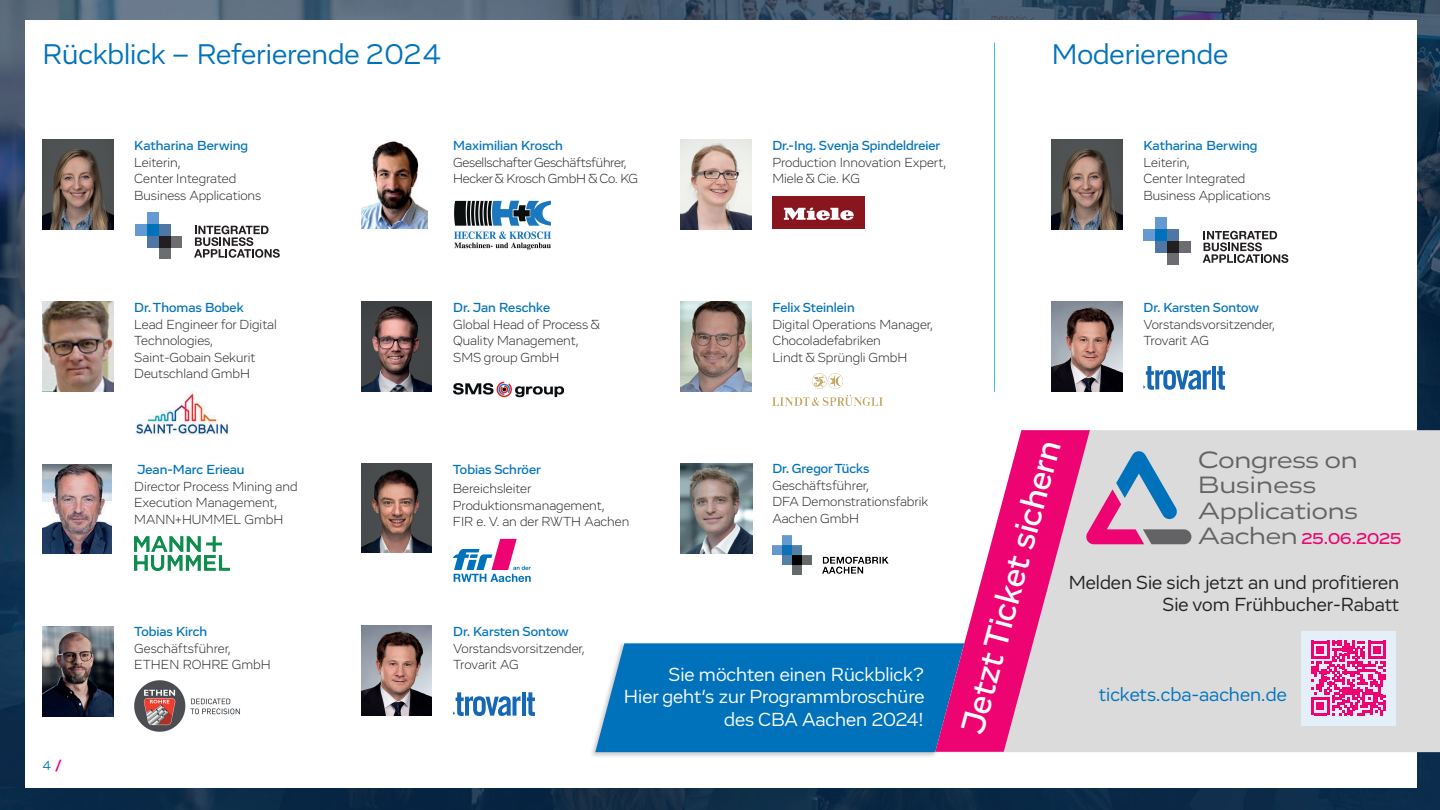
<style>
.page{position:relative;width:1440px;height:810px;background:#fff}
.page>*{position:absolute;margin:0;border:0;box-sizing:border-box;transform-origin:0 0}
.t1{font:500 34.5px "Vito";color:#fff}
.t2{font:29.25px "Vito";color:#0072bc}
.t3{font:24.3px/25.4px "Vito Wide";letter-spacing:-.005em;color:#636366}
.t4{font:19.5px/22.5px "Vito";color:#fff;text-align:right}
.t5{font:19.5px/22.5px "Vito";color:#231f20;text-align:right}
.t6{font:19.5px "Vito";color:#0072bc}
.t7{font:500 16.12px "Vito Extended";color:#ed0372}
.t8{font:300 13.5px/16.5px "Vito";color:#231f20}
.t9{font:500 13.5px "Vito";color:#0072bc}
.t10{font:300 13.5px/16.5px "Vito";letter-spacing:-.02em;color:#231f20}
.t11{font:13.5px "Vito";color:#0072bc}
.s1{font-weight:700;color:#ed0372}
.s2{font-family:"Vito Wide";font-weight:400;font-size:24.3px;color:#636366}
</style>
<div class="page">
<img style="left:0;top:0;width:1440px;height:810px">
<div style="left:26px;top:20px;width:1391px;height:767px;background:#fff"></div>
<img style="left:43px;top:140px;width:70px;height:90px">
<img style="left:1052px;top:140px;width:71px;height:90px">
<img style="left:43px;top:627px;width:70px;height:89px">
<img style="left:134px;top:681px;width:106px;height:51px">
<img style="left:361px;top:141px;width:67px;height:88px">
<img style="left:454px;top:200px;width:97px;height:50px">
<img style="left:361px;top:464px;width:71px;height:89px">
<svg style="left:453px;top:539px;width:78px;height:43px"></svg>
<img style="left:361px;top:302px;width:71px;height:89px">
<img style="left:453px;top:381px;width:110px;height:17px">
<img style="left:681px;top:140px;width:70px;height:89px">
<img style="left:772px;top:196px;width:93px;height:33px">
<img style="left:681px;top:463px;width:71px;height:91px">
<img style="left:772px;top:535px;width:117px;height:40px">
<img style="left:43px;top:302px;width:70px;height:90px">
<img style="left:136px;top:392px;width:93px;height:43px">
<img style="left:1052px;top:302px;width:70px;height:89px">
<img style="left:361px;top:626px;width:71px;height:89px">
<svg style="left:453px;top:692px;width:81px;height:24px"></svg>
<hr style="left:522px;top:697px;width:3px;height:19px;background:#1768b4">
<img style="left:43px;top:464px;width:69px;height:89px">
<img style="left:134px;top:536px;width:95px;height:34px">
<img style="left:681px;top:302px;width:71px;height:90px">
<img style="left:772px;top:374px;width:111px;height:32px">
<hr style="left:994px;top:43px;width:1px;height:349px;background:#00a7e9">
<div style="left:135px;top:224px;width:12px;height:12px;background:#6599d1"></div>
<div style="left:159px;top:224px;width:11px;height:12px;background:#4e78a3"></div>
<div style="left:147px;top:236px;width:12px;height:11px;background:#4e78a3"></div>
<div style="left:147px;top:212px;width:12px;height:12px;background:#6599d1"></div>
<div style="left:147px;top:224px;width:12px;height:12px;background:#0072bc"></div>
<div style="left:159px;top:247px;width:11px;height:12px;background:#6c6d70"></div>
<div style="left:170px;top:236px;width:12px;height:11px;background:#6c6d70"></div>
<div style="left:159px;top:236px;width:11px;height:11px;background:#231f20"></div>
<svg style="left:194px;top:226px;width:86px;height:32px"></svg>
<div style="left:1143px;top:229px;width:12px;height:12px;background:#6599d1"></div>
<div style="left:1167px;top:229px;width:12px;height:12px;background:#4e78a3"></div>
<div style="left:1155px;top:241px;width:12px;height:12px;background:#4e78a3"></div>
<div style="left:1155px;top:217px;width:12px;height:12px;background:#6599d1"></div>
<div style="left:1155px;top:229px;width:12px;height:12px;background:#0072bc"></div>
<div style="left:1167px;top:253px;width:12px;height:12px;background:#6c6d70"></div>
<div style="left:1179px;top:241px;width:12px;height:12px;background:#6c6d70"></div>
<div style="left:1167px;top:241px;width:12px;height:12px;background:#231f20"></div>
<svg style="left:1203px;top:231px;width:85px;height:32px"></svg>
<svg style="left:1143px;top:366px;width:82px;height:24px"></svg>
<hr style="left:1212px;top:370px;width:4px;height:19px;background:#1768b4">
<div style="left:589px;top:641px;width:377px;height:117px;background:#231f20;opacity:.25"></div>
<div style="left:595px;top:643px;width:340px;height:109px;background:#0072bc"></div>
<div style="left:1090px;top:430px;width:350px;height:322px;background:#dadbda"></div>
<svg style="left:935px;top:430px;width:155px;height:322px"></svg>
<svg style="left:1086px;top:451px;width:105px;height:93px;background:#b3a5bf"></svg>
<div style="left:1301px;top:631px;width:95px;height:95px;background:#e4eff8"></div>
<svg style="left:1311px;top:641px;width:75px;height:74px"></svg>
<h2 class="t2" style="left:43px;top:37px;width:400px">Rückblick – Referierende 2024</h2>
<p class="t9" style="left:134px;top:137px;width:116px">Katharina Berwing</p>
<p class="t8" style="left:134px;top:154px;width:129px">Leiterin,<br>Center Integrated<br>Business Applications</p>
<p class="t9" style="left:453px;top:137px;width:111px">Maximilian Krosch</p>
<p class="t10" style="left:453px;top:154px;width:187px">Gesellschafter Geschäftsführer,<br>Hecker &amp; Krosch GmbH &amp; Co. KG</p>
<p class="t9" style="left:772px;top:137px;width:169px">Dr.-Ing. Svenja Spindeldreier</p>
<p class="t8" style="left:772px;top:154px;width:175px">Production Innovation Expert,<br>Miele &amp; Cie. KG</p>
<h2 class="t2" style="left:1052px;top:37px;width:178px">Moderierende</h2>
<p class="t9" style="left:1143px;top:137px;width:116px">Katharina Berwing</p>
<p class="t8" style="left:1143px;top:154px;width:129px">Leiterin,<br>Center Integrated<br>Business Applications</p>
<p class="t11" style="left:43px;top:757px;width:21px">4 <span class="s1">/</span></p>
<p class="t9" style="left:134px;top:299px;width:111px">Dr. Thomas Bobek</p>
<p class="t8" style="left:134px;top:316px;width:144px">Lead Engineer for Digital<br>Technologies,<br>Saint-Gobain Sekurit<br>Deutschland GmbH</p>
<p class="t9" style="left:137px;top:461px;width:109px">Jean-Marc Erieau</p>
<p class="t8" style="left:134px;top:478px;width:165px">Director Process Mining and<br>Execution Management,<br>MANN+HUMMEL GmbH</p>
<p class="t9" style="left:134px;top:623px;width:74px">Tobias Kirch</p>
<p class="t8" style="left:134px;top:640px;width:138px">Geschäftsführer,<br>ETHEN ROHRE GmbH</p>
<p class="t9" style="left:453px;top:299px;width:98px">Dr. Jan Reschke</p>
<p class="t8" style="left:453px;top:316px;width:149px">Global Head of Process &amp;<br>Quality Management,<br>SMS group GmbH</p>
<p class="t9" style="left:772px;top:299px;width:84px">Felix Steinlein</p>
<p class="t8" style="left:772px;top:316px;width:162px">Digital Operations Manager,<br>Chocoladefabriken<br>Lindt &amp; Sprüngli GmbH</p>
<p class="t9" style="left:1143px;top:299px;width:117px">Dr. Karsten Sontow</p>
<p class="t8" style="left:1143px;top:316px;width:133px">Vorstandsvorsitzender,<br>Trovarit AG</p>
<p class="t9" style="left:453px;top:461px;width:89px">Tobias Schröer</p>
<p class="t8" style="left:453px;top:480px;width:178px">Bereichsleiter<br>Produktionsmanagement,<br>FIR e. V. an der RWTH Aachen</p>
<p class="t9" style="left:772px;top:460px;width:99px">Dr. Gregor Tücks</p>
<p class="t8" style="left:772px;top:477px;width:157px">Geschäftsführer,<br>DFA Demonstrationsfabrik<br>Aachen GmbH</p>
<p class="t9" style="left:453px;top:623px;width:117px">Dr. Karsten Sontow</p>
<p class="t8" style="left:453px;top:640px;width:133px">Vorstandsvorsitzender,<br>Trovarit AG</p>
<h3 class="t4" style="left:624px;top:663px;width:302px">Sie möchten einen Rückblick?<br>Hier geht‘s zur Programmbroschüre des CBA Aachen 2024!</h3>
<h1 class="t1" style="left:951px;top:728px;width:304px;rotate:-75deg">Jetzt Ticket sichern</h1>
<h3 class="t3" style="left:1198px;top:449px;width:161px">Congress on<br>Business<br>Applications</h3>
<p class="t7" style="left:1198px;top:528px;width:205px"><span class="s2">Aachen</span> 25.06.2025</p>
<h3 class="t5" style="left:1069px;top:571px;width:332px">Melden Sie sich jetzt an und profitieren<br>Sie vom Frühbucher-Rabatt</h3>
<h3 class="t6" style="left:1099px;top:683px;width:189px">tickets.cba-aachen.de</h3>
</div>
